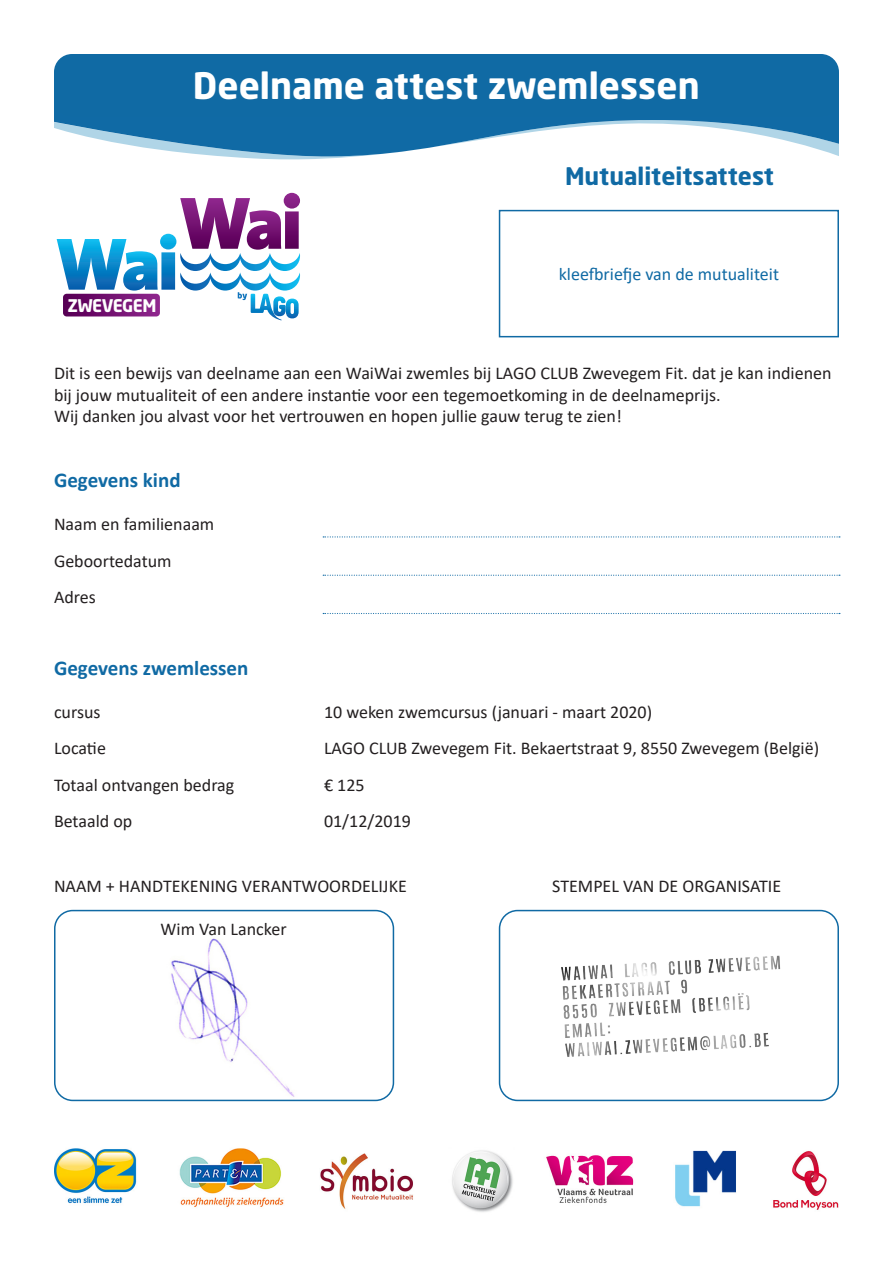
<style>
.page{position:relative;width:893px;height:1263px;background:#fff}
.page>*{position:absolute;margin:0;border:0;box-sizing:border-box;transform-origin:0 0}
.t1{font:700 36px "Neo Sans Std";color:#fff}
.t2{font:700 24px "Neo Sans Std";color:#106aa4}
.t3{font:700 21px "Calibri";color:#106aa4}
.t4{font:18px/21.6px "Calibri";color:#231f20}
.t5{font:18px "Calibri";color:#106aa4}
.t6{font:700 17.25px "Neo Sans Std";letter-spacing:-.025em;color:#fff}
</style>
<div class="page">
<div style="left:499px;top:210px;width:340px;height:127px;border:2px solid #106aa4"></div>
<svg style="left:57px;top:193px;width:243px;height:127px"></svg>
<svg style="left:233px;top:157px;width:115px;height:3px"></svg>
<svg style="left:54px;top:102px;width:785px;height:55px;fill:#106aa5"></svg>
<div style="left:54px;top:54px;width:785px;height:62px;background:#106aa4;border-radius:18px"></div>
<img style="left:171px;top:938px;width:124px;height:159px">
<div style="left:54px;top:910px;width:340px;height:191px;border:2px solid #106aa4;border-radius:18px"></div>
<div style="left:499px;top:910px;width:340px;height:191px;border:2px solid #106aa4;border-radius:18px"></div>
<img style="left:54px;top:1148px;width:785px;height:64px">
<svg style="left:323px;top:536px;width:517px;height:1px"></svg>
<svg style="left:323px;top:613px;width:517px;height:1px"></svg>
<svg style="left:323px;top:575px;width:517px;height:1px"></svg>
<img style="left:561px;top:955px;width:220px;height:102px">
<p class="t1" style="left:193px;top:62px;width:508px">Deelname attest zwemlessen</p>
<p class="t2" style="left:565px;top:161px;width:211px">Mutualiteitsattest</p>
<p class="t6" style="left:67px;top:294px;width:91px">ZWEVEGEM</p>
<p class="t5" style="left:559px;top:262px;width:222px">kleefbriefje van de mutualiteit</p>
<p class="t4" style="left:54px;top:362px;width:779px">Dit is een bewijs van deelname aan een WaiWai zwemles bij LAGO CLUB Zwevegem Fit. dat je kan indienen bij jouw mutualiteit of een andere instantie voor een tegemoetkoming in de deelnameprijs.</p>
<p class="t4" style="left:54px;top:405px;width:569px">Wij danken jou alvast voor het vertrouwen en hopen jullie gauw terug te zien!</p>
<p class="t3" style="left:54px;top:465px;width:128px">Gegevens kind</p>
<p class="t4" style="left:54px;top:513px;width:162px">Naam en familienaam</p>
<p class="t4" style="left:54px;top:549px;width:119px">Geboortedatum</p>
<p class="t4" style="left:54px;top:586px;width:43px">Adres</p>
<p class="t3" style="left:54px;top:653px;width:196px">Gegevens zwemlessen</p>
<p class="t4" style="left:54px;top:701px;width:48px">cursus</p>
<p class="t4" style="left:324px;top:701px;width:330px">10 weken zwemcursus (januari - maart 2020)</p>
<p class="t4" style="left:54px;top:737px;width:53px">Locatie</p>
<p class="t4" style="left:324px;top:737px;width:497px">LAGO CLUB Zwevegem Fit. Bekaertstraat 9, 8550 Zwevegem (België)</p>
<p class="t4" style="left:54px;top:774px;width:182px">Totaal ontvangen bedrag</p>
<p class="t4" style="left:324px;top:774px;width:42px">€ 125</p>
<p class="t4" style="left:54px;top:810px;width:80px">Betaald op</p>
<p class="t4" style="left:324px;top:810px;width:88px">01/12/2019</p>
<p class="t4" style="left:54px;top:875px;width:354px">NAAM + HANDTEKENING VERANTWOORDELIJKE</p>
<p class="t4" style="left:552px;top:875px;width:230px">STEMPEL VAN DE ORGANISATIE</p>
<p class="t4" style="left:161px;top:918px;width:128px">Wim Van Lancker</p>
</div>
